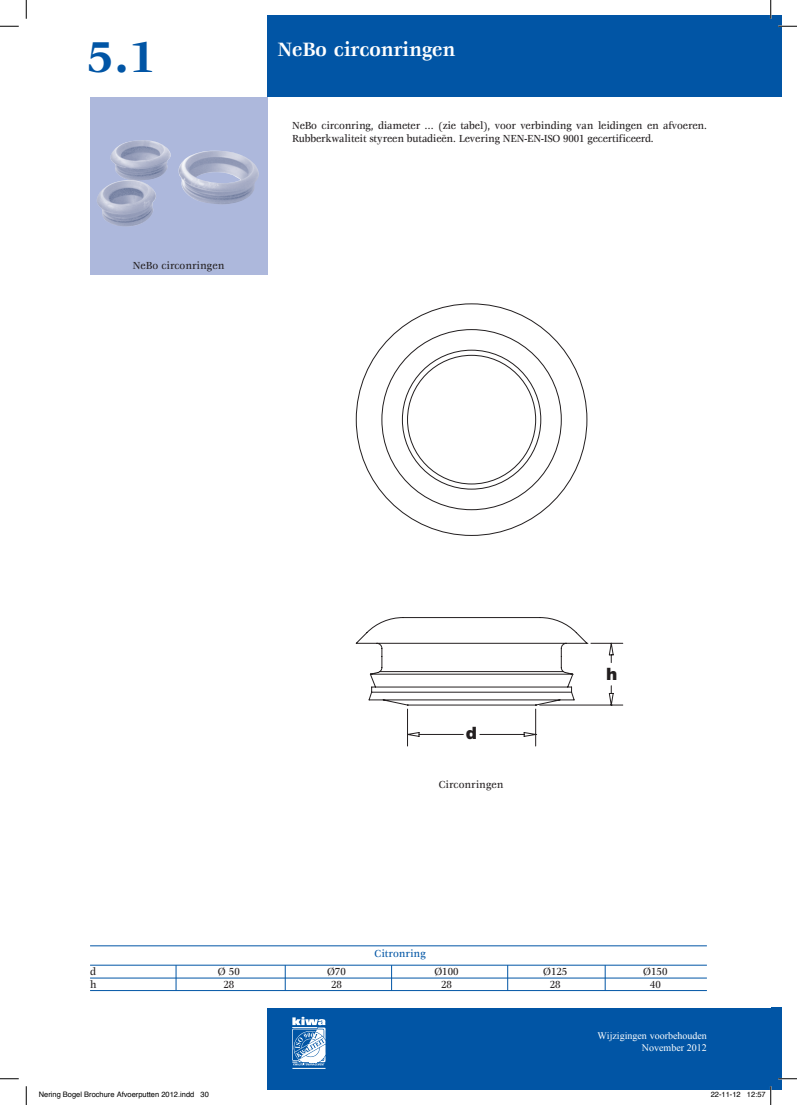
<style>
.page{position:relative;width:797px;height:1105px;background:#fff}
.page>*{position:absolute;margin:0;border:0;box-sizing:border-box;transform-origin:0 0}
.t1{font:700 47.5px "Veljovic";color:#0155a5}
.t2{font:700 21.25px "Veljovic";color:#fff;scale:.9 1}
.t3{font:900 17px "Arial";color:#231f20}
.t4{font:500 11.25px/12.5px "Veljovic";letter-spacing:-.015em;color:#231f20;scale:.9 1}
.t5{font:500 11.25px "Veljovic";color:#0155a5;scale:.9 1}
.t6{font:10px/12.5px "Times New Roman";color:#fff;text-align:right}
.t7{font:7.5px "Helvetica";color:#000}
</style>
<div class="page">
<div style="left:267px;top:1008px;width:503px;height:81px;background:#0155a5"></div>
<hr style="left:292px;top:1068px;width:33px;height:1px;background:#fff">
<svg style="left:292px;top:1017px;width:34px;height:49px"></svg>
<div style="left:267px;top:16px;width:514px;height:81px;background:#0155a5"></div>
<div style="left:90px;top:97px;width:177px;height:177px;background:#adb8dc"></div>
<img style="left:97px;top:140px;width:162px;height:86px">
<svg style="left:356px;top:304px;width:232px;height:442px"></svg>
<svg style="left:535px;top:642px;width:88px;height:64px"></svg>
<hr style="left:90px;top:946px;width:617px;height:1px;background:#0155a5">
<hr style="left:90px;top:965px;width:617px;height:1px;background:#0155a5">
<hr style="left:90px;top:978px;width:617px;height:1px;background:#0155a5">
<hr style="left:90px;top:990px;width:617px;height:1px;background:#0155a5">
<svg style="left:176px;top:965px;width:1px;height:25px"></svg>
<svg style="left:285px;top:965px;width:1px;height:25px"></svg>
<svg style="left:391px;top:965px;width:1px;height:25px"></svg>
<svg style="left:507px;top:965px;width:1px;height:25px"></svg>
<svg style="left:605px;top:965px;width:1px;height:25px"></svg>
<div style="left:753px;top:1008px;width:28px;height:81px;background:#0155a5"></div>
<svg style="left:0;top:25px;width:19px;height:2px"></svg>
<svg style="left:778px;top:25px;width:19px;height:2px"></svg>
<svg style="left:0;top:1078px;width:19px;height:1px"></svg>
<svg style="left:778px;top:1078px;width:19px;height:1px"></svg>
<svg style="left:25px;top:0;width:2px;height:19px"></svg>
<svg style="left:25px;top:1086px;width:2px;height:19px"></svg>
<svg style="left:770px;top:0;width:1px;height:19px"></svg>
<svg style="left:747px;top:1086px;width:24px;height:19px"></svg>
<h1 class="t1" style="left:86px;top:31px;width:72px">5.1</h1>
<p class="t4" style="left:133px;top:260px;width:103px">NeBo circonringen</p>
<h2 class="t2" style="left:278px;top:38px;width:198px">NeBo circonringen</h2>
<p class="t4" style="left:292px;top:120px;width:462px">NeBo circonring, diameter … (zie tabel), voor verbinding van leidingen en afvoeren.<br>Rubberkwaliteit styreen butadieën. Levering NEN-EN-ISO 9001 gecertificeerd.</p>
<h3 class="t3" style="left:466px;top:723px;width:13px">d</h3>
<p class="t4" style="left:439px;top:779px;width:73px">Circonringen</p>
<p class="t5" style="left:374px;top:947px;width:58px">Citronring</p>
<h3 class="t3" style="left:606px;top:664px;width:13px">h</h3>
<p class="t4" style="left:90px;top:966px;width:8px">d</p>
<p class="t4" style="left:218px;top:966px;width:26px">Ø 50</p>
<p class="t4" style="left:327px;top:966px;width:22px">Ø70</p>
<p class="t4" style="left:434px;top:966px;width:28px">Ø100</p>
<p class="t4" style="left:543px;top:966px;width:28px">Ø125</p>
<p class="t4" style="left:643px;top:966px;width:28px">Ø150</p>
<p class="t4" style="left:90px;top:979px;width:9px">h</p>
<p class="t4" style="left:223px;top:979px;width:14px">28</p>
<p class="t4" style="left:331px;top:979px;width:14px">28</p>
<p class="t4" style="left:441px;top:979px;width:14px">28</p>
<p class="t4" style="left:550px;top:979px;width:14px">28</p>
<p class="t4" style="left:650px;top:979px;width:14px">40</p>
<p class="t6" style="left:597px;top:1029px;width:111px">Wijzigingen voorbehouden<br>November 2012</p>
<p class="t7" style="left:39px;top:1089px;width:172px">Nering Bogel Brochure Afvoerputten 2012.indd 30</p>
<p class="t7" style="left:710px;top:1089px;width:57px">22-11-12 12:57</p>
</div>
